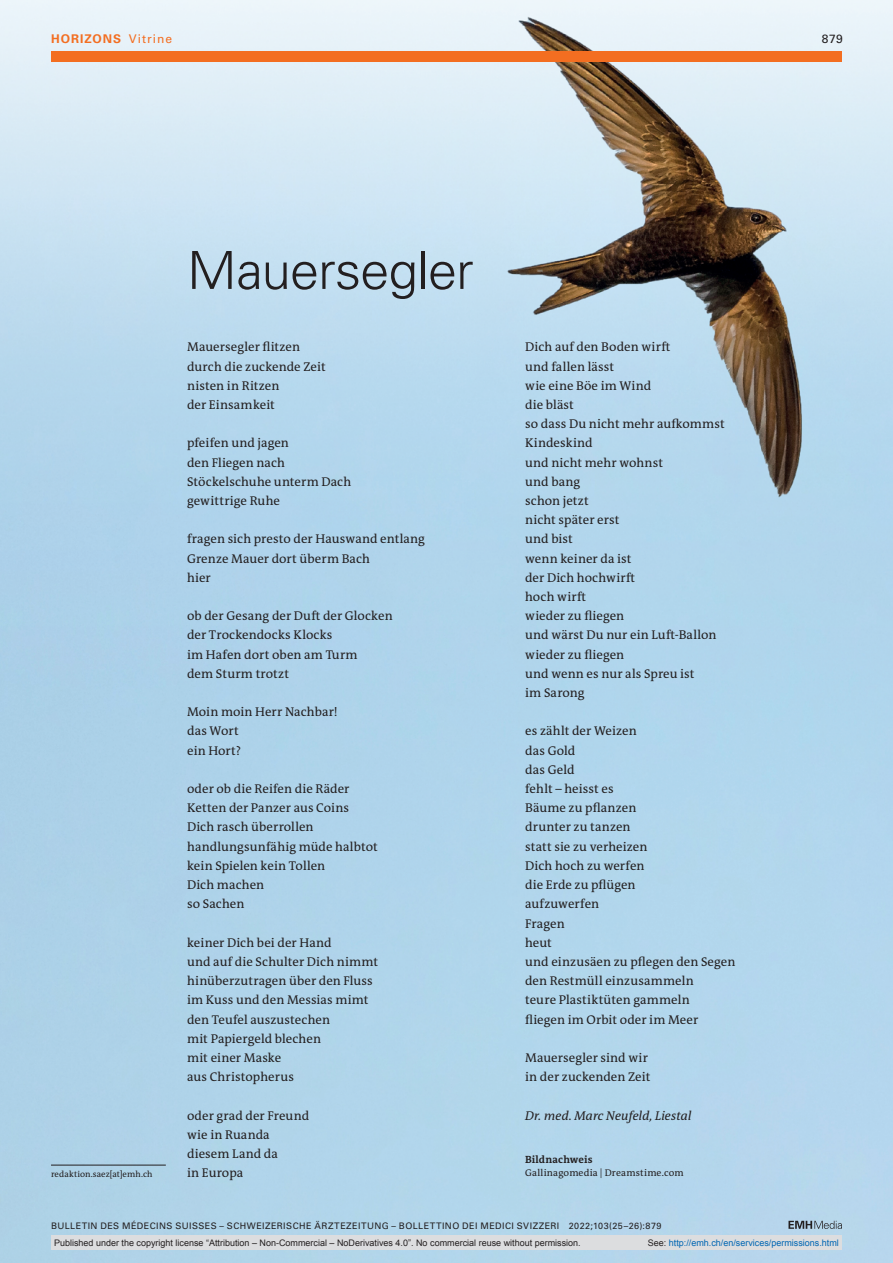
<style>
.page{position:relative;width:893px;height:1263px;background:#fff}
.page>*{position:absolute;margin:0;border:0;box-sizing:border-box;transform-origin:0 0}
.article-title{font:300 52.5px "Univers LT Std";letter-spacing:-.015em;color:#231f20}
.section-pn{font:12.75px "The Antiqua B W5 Plain";letter-spacing:.005em;color:#231f20}
.section-pn-2{font:italic 12.75px "The Antiqua B W5 Plain";letter-spacing:.005em;color:#231f20}
.section-pn-3{font:12.75px "The Antiqua B W5 Plain";letter-spacing:.025em;color:#231f20}
.ressort{font:700 12px "Univers LT Std";letter-spacing:.085em;color:#f36e21}
.ressort-2{font:12px "Univers LT Std";color:#231f20}
.an-credits-title{font:700 10.5px "The Antiqua B W7";letter-spacing:.015em;color:#231f20}
.an-credits{font:9.75px "The Antiqua B W5 Plain";letter-spacing:.02em;color:#231f20}
.t1{font:9px "Arial";color:#231f20}
.fusszeile{font:9px "Univers LT Std";letter-spacing:.05em;color:#231f20}
.t2{font:9px "Arial";color:#0066b3}
.footnote-line{font:8.7px "The Antiqua B W5 Plain";letter-spacing:.01em;color:#231f20}
.s1{font-weight:400}
.s2{color:#231f20}
</style>
<div class="page">
<img style="left:0;top:0;width:893px;height:1263px">
<svg style="left:788px;top:1221px;width:54px;height:8px"></svg>
<hr style="left:51px;top:1165px;width:115px;height:1px;background:#231f20">
<div style="left:51px;top:51px;width:791px;height:11px;background:#f36e21"></div>
<div style="left:51px;top:1235px;width:791px;height:15px;background:#dcdddf"></div>
<p class="ressort" style="left:51px;top:31px;width:123px">HORIZONS <span class="s1">Vitrine</span></p>
<p class="ressort-2" style="left:822px;top:31px;width:23px">879</p>
<p class="article-title" style="left:187px;top:239px;width:288px">Mauersegler</p>
<p class="section-pn" style="left:187px;top:339px;width:115px">Mauersegler flitzen</p>
<p class="section-pn" style="left:187px;top:358px;width:140px">durch die zuckende Zeit</p>
<p class="section-pn" style="left:187px;top:377px;width:94px">nisten in Ritzen</p>
<p class="section-pn" style="left:187px;top:396px;width:89px">der Einsamkeit</p>
<p class="section-pn" style="left:187px;top:435px;width:103px">pfeifen und jagen</p>
<p class="section-pn" style="left:187px;top:454px;width:100px">den Fliegen nach</p>
<p class="section-pn" style="left:187px;top:473px;width:166px">Stöckelschuhe unterm Dach</p>
<p class="section-pn" style="left:187px;top:492px;width:94px">gewittrige Ruhe</p>
<p class="section-pn" style="left:187px;top:531px;width:239px">fragen sich presto der Hauswand entlang</p>
<p class="section-pn" style="left:187px;top:550px;width:184px">Grenze Mauer dort überm Bach</p>
<p class="section-pn" style="left:187px;top:569px;width:25px">hier</p>
<p class="section-pn" style="left:187px;top:608px;width:207px">ob der Gesang der Duft der Glocken</p>
<p class="section-pn" style="left:187px;top:627px;width:147px">der Trockendocks Klocks</p>
<p class="section-pn" style="left:187px;top:646px;width:172px">im Hafen dort oben am Turm</p>
<p class="section-pn" style="left:187px;top:665px;width:103px">dem Sturm trotzt</p>
<p class="section-pn" style="left:187px;top:704px;width:152px">Moin moin Herr Nachbar!</p>
<p class="section-pn" style="left:187px;top:723px;width:53px">das Wort</p>
<p class="section-pn" style="left:187px;top:742px;width:56px">ein Hort?</p>
<p class="section-pn" style="left:187px;top:780px;width:164px">oder ob die Reifen die Räder</p>
<p class="section-pn" style="left:187px;top:800px;width:164px">Ketten der Panzer aus Coins</p>
<p class="section-pn" style="left:187px;top:819px;width:128px">Dich rasch überrollen</p>
<p class="section-pn" style="left:187px;top:838px;width:192px">handlungsunfähig müde halbtot</p>
<p class="section-pn" style="left:187px;top:857px;width:140px">kein Spielen kein Tollen</p>
<p class="section-pn" style="left:187px;top:876px;width:79px">Dich machen</p>
<p class="section-pn" style="left:187px;top:896px;width:59px">so Sachen</p>
<p class="section-pn" style="left:187px;top:934px;width:146px">keiner Dich bei der Hand</p>
<p class="section-pn" style="left:187px;top:953px;width:193px">und auf die Schulter Dich nimmt</p>
<p class="section-pn" style="left:187px;top:972px;width:187px">hinüberzutragen über den Fluss</p>
<p class="section-pn" style="left:187px;top:992px;width:183px">im Kuss und den Messias mimt</p>
<p class="section-pn" style="left:187px;top:1011px;width:144px">den Teufel auszustechen</p>
<p class="section-pn" style="left:187px;top:1030px;width:135px">mit Papiergeld blechen</p>
<p class="section-pn" style="left:187px;top:1049px;width:96px">mit einer Maske</p>
<p class="section-pn" style="left:187px;top:1068px;width:108px">aus Christopherus</p>
<p class="section-pn" style="left:187px;top:1107px;width:124px">oder grad der Freund</p>
<p class="section-pn" style="left:187px;top:1126px;width:84px">wie in Ruanda</p>
<p class="section-pn" style="left:187px;top:1145px;width:92px">diesem Land da</p>
<p class="section-pn" style="left:187px;top:1164px;width:58px">in Europa</p>
<p class="section-pn" style="left:525px;top:339px;width:147px">Dich auf den Boden wirft</p>
<p class="section-pn" style="left:525px;top:358px;width:91px">und fallen lässt</p>
<p class="section-pn" style="left:525px;top:377px;width:127px">wie eine Böe im Wind</p>
<p class="section-pn" style="left:525px;top:396px;width:50px">die bläst</p>
<p class="section-pn" style="left:525px;top:416px;width:201px">so dass Du nicht mehr aufkommst</p>
<p class="section-pn" style="left:525px;top:435px;width:69px">Kindeskind</p>
<p class="section-pn" style="left:525px;top:454px;width:139px">und nicht mehr wohnst</p>
<p class="section-pn" style="left:525px;top:473px;width:57px">und bang</p>
<p class="section-pn" style="left:525px;top:492px;width:65px">schon jetzt</p>
<p class="section-pn" style="left:525px;top:512px;width:96px">nicht später erst</p>
<p class="section-pn" style="left:525px;top:531px;width:49px">und bist</p>
<p class="section-pn" style="left:525px;top:550px;width:108px">wenn keiner da ist</p>
<p class="section-pn" style="left:525px;top:569px;width:111px">der Dich hochwirft</p>
<p class="section-pn-3" style="left:525px;top:588px;width:63px">hoch wirft</p>
<p class="section-pn" style="left:525px;top:608px;width:101px">wieder zu fliegen</p>
<p class="section-pn" style="left:525px;top:627px;width:193px">und wärst Du nur ein Luft-Ballon</p>
<p class="section-pn" style="left:525px;top:646px;width:101px">wieder zu fliegen</p>
<p class="section-pn" style="left:525px;top:665px;width:171px">und wenn es nur als Spreu ist</p>
<p class="section-pn" style="left:525px;top:684px;width:61px">im Sarong</p>
<p class="section-pn" style="left:525px;top:723px;width:113px">es zählt der Weizen</p>
<p class="section-pn" style="left:525px;top:742px;width:52px">das Gold</p>
<p class="section-pn" style="left:525px;top:761px;width:51px">das Geld</p>
<p class="section-pn" style="left:525px;top:780px;width:90px">fehlt – heisst es</p>
<p class="section-pn" style="left:525px;top:800px;width:113px">Bäume zu pflanzen</p>
<p class="section-pn" style="left:525px;top:819px;width:107px">drunter zu tanzen</p>
<p class="section-pn" style="left:525px;top:838px;width:124px">statt sie zu verheizen</p>
<p class="section-pn" style="left:525px;top:857px;width:121px">Dich hoch zu werfen</p>
<p class="section-pn" style="left:525px;top:876px;width:112px">die Erde zu pflügen</p>
<p class="section-pn" style="left:525px;top:896px;width:76px">aufzuwerfen</p>
<p class="section-pn" style="left:525px;top:915px;width:41px">Fragen</p>
<p class="section-pn" style="left:525px;top:934px;width:28px">heut</p>
<p class="section-pn" style="left:525px;top:953px;width:212px">und einzusäen zu pflegen den Segen</p>
<p class="section-pn" style="left:525px;top:972px;width:170px">den Restmüll einzusammeln</p>
<p class="section-pn" style="left:525px;top:992px;width:166px">teure Plastiktüten gammeln</p>
<p class="section-pn" style="left:525px;top:1011px;width:175px">fliegen im Orbit oder im Meer</p>
<p class="section-pn" style="left:525px;top:1049px;width:124px">Mauersegler sind wir</p>
<p class="section-pn" style="left:525px;top:1068px;width:127px">in der zuckenden Zeit</p>
<p class="section-pn-2" style="left:525px;top:1107px;width:168px">Dr. med. Marc Neufeld, Liestal</p>
<p class="an-credits-title" style="left:525px;top:1152px;width:69px">Bildnachweis</p>
<p class="footnote-line" style="left:51px;top:1169px;width:103px">redaktion.saez[at]emh.ch</p>
<p class="an-credits" style="left:525px;top:1167px;width:160px">Gallinagomedia | Dreamstime.com</p>
<p class="fusszeile" style="left:51px;top:1220px;width:612px">BULLETIN DES MÉDECINS SUISSES – SCHWEIZERISCHE ÄRZTEZEITUNG – BOLLETTINO DEI MEDICI SVIZZERI 2022;103(25–26):879</p>
<p class="t1" style="left:54px;top:1237px;width:528px">Published under the copyright license “Attribution – Non-Commercial – NoDerivatives 4.0”. No commercial reuse without permission.</p>
<p class="t2" style="left:648px;top:1237px;width:193px"><span class="s2">See:</span> http://emh.ch/en/services/permissions.html</p>
</div>
